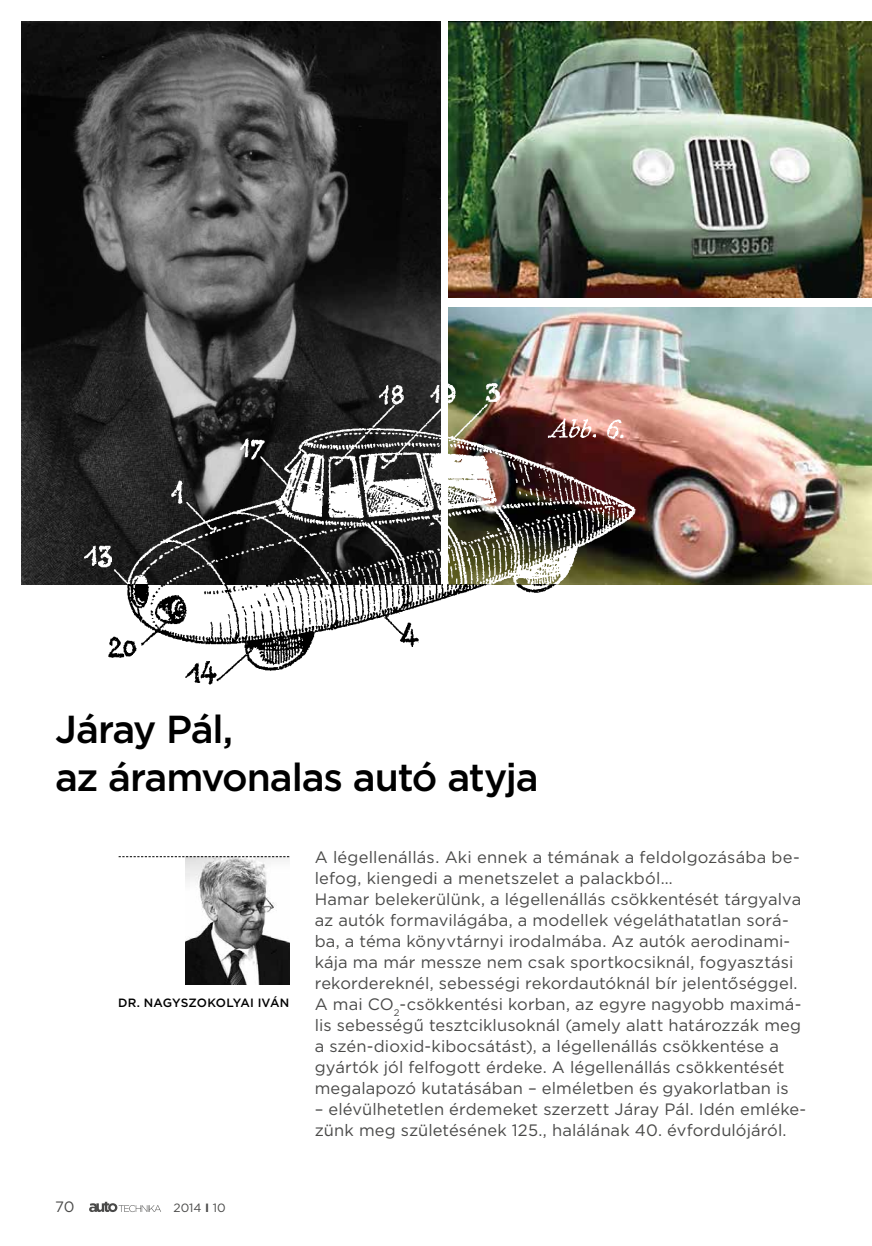
<style>
.page{position:relative;width:872px;height:1246px;background:#fff}
.page>*{position:absolute;margin:0;border:0;box-sizing:border-box;transform-origin:0 0}
.t1{font:500 39px/47.7px "Gotham";letter-spacing:-.03em;color:#000}
.t2{font:16.5px/21px "Gotham";letter-spacing:.005em;color:#4a4a49}
.t3{font:15px "Gotham";color:#4a4a49}
.t4{font:500 12px "Gotham";letter-spacing:.005em;color:#000}
.t5{font:12px "Gotham";color:#4a4a49}
.s1{font-weight:700}
</style>
<div class="page">
<svg style="left:89px;top:1202px;width:72px;height:10px"></svg>
<img style="left:449px;top:21px;width:423px;height:277px">
<img style="left:449px;top:308px;width:423px;height:276px">
<img style="left:21px;top:21px;width:419px;height:563px">
<img style="left:43px;top:364px;width:629px;height:321px">
<img style="left:186px;top:857px;width:103px;height:128px">
<svg style="left:119px;top:856px;width:170px;height:1px"></svg>
<h1 class="t1" style="left:55px;top:705px;width:485px">Járay Pál,<br>az áramvonalas autó atyja</h1>
<p class="t4" style="left:118px;top:995px;width:173px">DR. NAGYSZOKOLYAI IVÁN</p>
<p class="t3" style="left:55px;top:1197px;width:21px">70</p>
<p class="t5" style="left:173px;top:1200px;width:54px">2014 <span class="s1">I</span> 10</p>
<p class="t2" style="left:315px;top:846px;width:488px">A légellenállás. Aki ennek a témának a feldolgozásába be&shy;lefog, kiengedi a menetszelet a palackból…<br>Hamar belekerülünk, a légellenállás csökkentését tárgyalva az autók formavilágába, a modellek végeláthatatlan sorá&shy;ba, a téma könyvtárnyi irodalmába. Az autók aerodinami&shy;kája ma már messze nem csak sportkocsiknál, fogyasztási rekordereknél, sebességi rekordautóknál bír jelentőséggel.<br>A mai CO<sub>2</sub>-csökkentési korban, az egyre nagyobb maximá&shy;lis sebességű tesztciklusoknál (amely alatt határozzák meg a szén-dioxid-kibocsátást), a légellenállás csökkentése a gyártók jól felfogott érdeke. A légellenállás csökkentését megalapozó kutatásában – elméletben és gyakorlatban is</p>
<p class="t2" style="left:315px;top:1098px;width:493px">– elévülhetetlen érdemeket szerzett Járay Pál. Idén emléke&shy;zünk meg születésének 125., halálának 40. évfordulójáról.</p>
</div>
